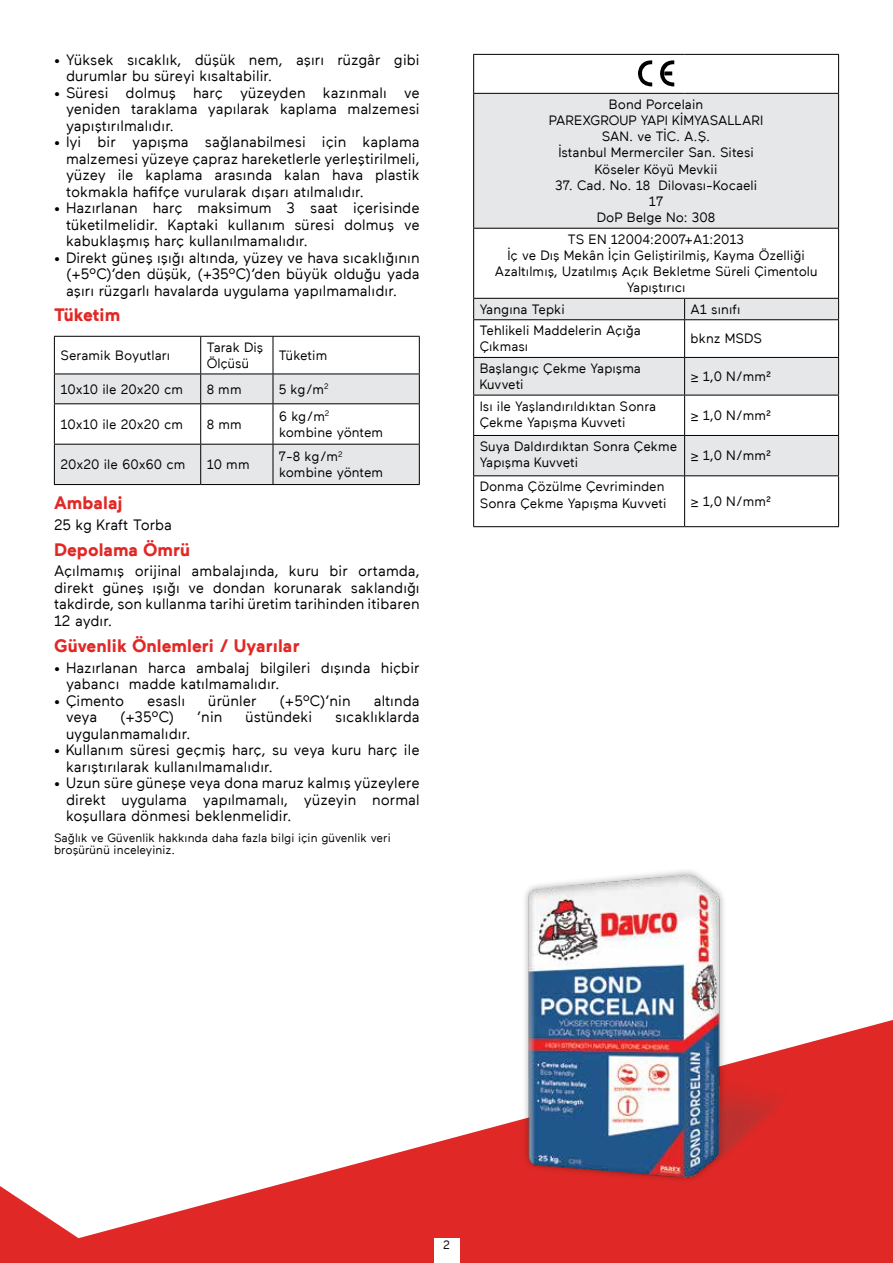
<style>
.page{position:relative;width:893px;height:1263px;background:#fff}
.page>*{position:absolute;margin:0;border:0;box-sizing:border-box;transform-origin:0 0}
.t1{font:700 18px "Maax";color:#e02926}
.t2{font:15px/16.5px "Maax";color:#000;text-align:justify}
.t3{font:13.5px/16.2px "Maax";color:#000}
.t4{font:12px/12px "Maax";color:#000}
</style>
<div class="page">
<svg style="left:0;top:1020px;width:893px;height:243px"></svg>
<hr style="left:54px;top:336px;width:147px;height:1px;background:#000">
<hr style="left:54px;top:337px;width:1px;height:37px;background:#000">
<hr style="left:201px;top:336px;width:72px;height:1px;background:#000">
<hr style="left:200px;top:337px;width:1px;height:37px;background:#000">
<hr style="left:273px;top:336px;width:147px;height:1px;background:#000">
<hr style="left:273px;top:337px;width:1px;height:37px;background:#000">
<hr style="left:419px;top:337px;width:1px;height:37px;background:#000">
<svg style="left:54px;top:374px;width:366px;height:110px"></svg>
<hr style="left:54px;top:403px;width:147px;height:1px;background:#000">
<hr style="left:54px;top:404px;width:1px;height:40px;background:#000">
<hr style="left:201px;top:403px;width:72px;height:1px;background:#000">
<hr style="left:200px;top:404px;width:1px;height:40px;background:#000">
<hr style="left:273px;top:403px;width:147px;height:1px;background:#000">
<hr style="left:273px;top:404px;width:1px;height:40px;background:#000">
<hr style="left:419px;top:404px;width:1px;height:40px;background:#000">
<hr style="left:54px;top:444px;width:147px;height:1px;background:#000">
<hr style="left:54px;top:445px;width:1px;height:39px;background:#000">
<hr style="left:201px;top:444px;width:72px;height:1px;background:#000">
<hr style="left:200px;top:445px;width:1px;height:39px;background:#000">
<hr style="left:273px;top:444px;width:147px;height:1px;background:#000">
<hr style="left:273px;top:445px;width:1px;height:39px;background:#000">
<hr style="left:419px;top:445px;width:1px;height:39px;background:#000">
<hr style="left:54px;top:484px;width:147px;height:1px;background:#000">
<hr style="left:201px;top:484px;width:72px;height:1px;background:#000">
<hr style="left:273px;top:484px;width:147px;height:1px;background:#000">
<svg style="left:474px;top:94px;width:364px;height:381px;fill:#e6e7e8"></svg>
<hr style="left:473px;top:54px;width:212px;height:1px;background:#000">
<hr style="left:473px;top:55px;width:1px;height:38px;background:#000">
<hr style="left:685px;top:54px;width:154px;height:1px;background:#000">
<hr style="left:838px;top:55px;width:1px;height:38px;background:#000">
<hr style="left:473px;top:93px;width:212px;height:1px;background:#000">
<hr style="left:473px;top:94px;width:1px;height:134px;background:#000">
<hr style="left:685px;top:93px;width:154px;height:1px;background:#000">
<hr style="left:838px;top:94px;width:1px;height:134px;background:#000">
<hr style="left:473px;top:228px;width:212px;height:1px;background:#000">
<hr style="left:473px;top:229px;width:1px;height:69px;background:#000">
<hr style="left:685px;top:228px;width:154px;height:1px;background:#000">
<hr style="left:838px;top:229px;width:1px;height:69px;background:#000">
<hr style="left:473px;top:298px;width:212px;height:1px;background:#000">
<svg style="left:473px;top:299px;width:1px;height:20px"></svg>
<hr style="left:685px;top:298px;width:154px;height:1px;background:#000">
<svg style="left:684px;top:299px;width:1px;height:20px"></svg>
<svg style="left:838px;top:299px;width:1px;height:20px"></svg>
<hr style="left:473px;top:319px;width:212px;height:1px;background:#000">
<hr style="left:473px;top:320px;width:1px;height:37px;background:#000">
<hr style="left:685px;top:319px;width:154px;height:1px;background:#000">
<hr style="left:684px;top:320px;width:1px;height:37px;background:#000">
<hr style="left:838px;top:320px;width:1px;height:37px;background:#000">
<hr style="left:473px;top:357px;width:212px;height:1px;background:#000">
<hr style="left:473px;top:358px;width:1px;height:37px;background:#000">
<hr style="left:685px;top:357px;width:154px;height:1px;background:#000">
<hr style="left:684px;top:358px;width:1px;height:37px;background:#000">
<hr style="left:838px;top:358px;width:1px;height:37px;background:#000">
<hr style="left:473px;top:395px;width:212px;height:1px;background:#000">
<hr style="left:473px;top:395px;width:1px;height:40px;background:#000">
<hr style="left:685px;top:395px;width:154px;height:1px;background:#000">
<hr style="left:684px;top:395px;width:1px;height:40px;background:#000">
<hr style="left:838px;top:395px;width:1px;height:40px;background:#000">
<hr style="left:473px;top:435px;width:212px;height:1px;background:#000">
<hr style="left:473px;top:436px;width:1px;height:39px;background:#000">
<hr style="left:685px;top:435px;width:154px;height:1px;background:#000">
<hr style="left:684px;top:436px;width:1px;height:39px;background:#000">
<hr style="left:838px;top:436px;width:1px;height:39px;background:#000">
<hr style="left:473px;top:475px;width:212px;height:1px;background:#000">
<hr style="left:473px;top:476px;width:1px;height:50px;background:#000">
<hr style="left:685px;top:475px;width:154px;height:1px;background:#000">
<hr style="left:684px;top:476px;width:1px;height:50px;background:#000">
<hr style="left:838px;top:476px;width:1px;height:50px;background:#000">
<hr style="left:473px;top:526px;width:212px;height:1px;background:#000">
<hr style="left:685px;top:526px;width:154px;height:1px;background:#000">
<svg style="left:638px;top:60px;width:14px;height:27px"></svg>
<svg style="left:660px;top:60px;width:14px;height:27px"></svg>
<img style="left:473px;top:870px;width:320px;height:325px">
<div style="left:434px;top:1238px;width:26px;height:25px;background:#fff"></div>
<p class="t2" style="left:66px;top:51px;width:355px;text-indent:-12px">• Yüksek sıcaklık, düşük nem, aşırı rüzgâr gibi durumlar bu süreyi kısaltabilir.</p>
<p class="t2" style="left:66px;top:84px;width:355px;text-indent:-12px">• Süresi dolmuş harç yüzeyden kazınmalı ve yeniden taraklama yapılarak kaplama malzemesi yapıştırılmalıdır.</p>
<p class="t2" style="left:66px;top:134px;width:355px;text-indent:-12px">• İyi bir yapışma sağlanabilmesi için kaplama malzemesi yüzeye çapraz hareketlerle yerleştirilmeli, yüzey ile kaplama arasında kalan hava plastik tokmakla hafifçe vurularak dışarı atılmalıdır.</p>
<p class="t2" style="left:66px;top:200px;width:355px;text-indent:-12px">• Hazırlanan harç maksimum 3 saat içerisinde tüketilmelidir. Kaptaki kullanım süresi dolmuş ve kabuklaşmış harç kullanılmamalıdır.</p>
<p class="t2" style="left:66px;top:249px;width:355px;text-indent:-12px">• Direkt güneş ışığı altında, yüzey ve hava sıcaklığının (+5ºC)’den düşük, (+35ºC)’den büyük olduğu yada aşırı rüzgarlı havalarda uygulama yapılmamalıdır.</p>
<p class="t1" style="left:54px;top:305px;width:68px">Tüketim</p>
<p class="t3" style="left:60px;top:347px;width:111px">Seramik Boyutları</p>
<p class="t3" style="left:207px;top:339px;width:58px">Tarak Diş<br>Ölçüsü</p>
<p class="t3" style="left:279px;top:347px;width:50px">Tüketim</p>
<p class="t3" style="left:60px;top:381px;width:124px">10x10 ile 20x20 cm</p>
<p class="t3" style="left:207px;top:381px;width:36px">8 mm</p>
<p class="t3" style="left:279px;top:381px;width:51px">5 kg/m<sup>2</sup></p>
<p class="t3" style="left:60px;top:416px;width:124px">10x10 ile 20x20 cm</p>
<p class="t3" style="left:207px;top:416px;width:36px">8 mm</p>
<p class="t3" style="left:279px;top:408px;width:106px">6 kg/m<sup>2 </sup>kombine yöntem</p>
<p class="t3" style="left:60px;top:456px;width:126px">20x20 ile 60x60 cm</p>
<p class="t3" style="left:207px;top:456px;width:44px">10 mm</p>
<p class="t3" style="left:279px;top:448px;width:106px">7-8 kg/m<sup>2 </sup>kombine yöntem</p>
<p class="t1" style="left:54px;top:492px;width:70px">Ambalaj</p>
<p class="t2" style="left:54px;top:516px;width:120px">25 kg Kraft Torba</p>
<p class="t1" style="left:54px;top:539px;width:138px">Depolama Ömrü</p>
<p class="t2" style="left:54px;top:563px;width:367px">Açılmamış orijinal ambalajında, kuru bir ortamda, direkt güneş ışığı ve dondan korunarak saklandığı takdirde, son kullanma tarihi üretim tarihinden itibaren 12 aydır.</p>
<p class="t1" style="left:54px;top:635px;width:247px">Güvenlik Önlemleri / Uyarılar</p>
<p class="t2" style="left:66px;top:659px;width:355px;text-indent:-12px">• Hazırlanan harca ambalaj bilgileri dışında hiçbir yabancı madde katılmamalıdır.</p>
<p class="t2" style="left:54px;top:692px;width:72px">• Çimento</p>
<p class="t2" style="left:147px;top:692px;width:40px">esaslı</p>
<p class="t2" style="left:208px;top:692px;width:50px">ürünler</p>
<p class="t2" style="left:280px;top:692px;width:73px">(+5ºC)’nin</p>
<p class="t2" style="left:374px;top:692px;width:48px">altında</p>
<p class="t2" style="left:66px;top:708px;width:33px">veya</p>
<p class="t2" style="left:120px;top:708px;width:56px">(+35ºC)</p>
<p class="t2" style="left:197px;top:708px;width:27px">’nin</p>
<p class="t2" style="left:246px;top:708px;width:68px">üstündeki</p>
<p class="t2" style="left:335px;top:708px;width:86px">sıcaklıklarda</p>
<p class="t2" style="left:66px;top:725px;width:126px">uygulanmamalıdır.</p>
<p class="t2" style="left:66px;top:741px;width:355px;text-indent:-12px">• Kullanım süresi geçmiş harç, su veya kuru harç ile karıştırılarak kullanılmamalıdır.</p>
<p class="t2" style="left:66px;top:774px;width:355px;text-indent:-12px">• Uzun süre güneşe veya dona maruz kalmış yüzeylere direkt uygulama yapılmamalı, yüzeyin normal koşullara dönmesi beklenmelidir.</p>
<p class="t4" style="left:54px;top:831px;width:338px">Sağlık ve Güvenlik hakkında daha fazla bilgi için güvenlik veri broşürünü inceleyiniz.</p>
<p class="t3" style="left:549px;top:96px;width:216px;text-align:center">Bond Porcelain<br>PAREXGROUP YAPI KİMYASALLARI<br>SAN. ve TİC. A.Ş.<br>İstanbul Mermerciler San. Sitesi<br>Köseler Köyü Mevkii</p>
<p class="t3" style="left:555px;top:177px;width:204px;text-align:center">37. Cad. No. 18 Dilovası-Kocaeli<br>17<br>DoP Belge No: 308</p>
<p class="t3" style="left:495px;top:231px;width:324px;text-align:center">TS EN 12004:2007+A1:2013<br>İç ve Dış Mekân İçin Geliştirilmiş, Kayma Özelliği Azaltılmış, Uzatılmış Açık Bekletme Süreli Çimentolu Yapıştırıcı</p>
<p class="t3" style="left:480px;top:301px;width:87px">Yangına Tepki</p>
<p class="t3" style="left:691px;top:301px;width:51px">A1 sınıfı</p>
<p class="t3" style="left:480px;top:322px;width:163px">Tehlikeli Maddelerin Açığa<br>Çıkması</p>
<p class="t3" style="left:691px;top:330px;width:73px">bknz MSDS</p>
<p class="t3" style="left:480px;top:360px;width:163px">Başlangıç Çekme Yapışma<br>Kuvveti</p>
<p class="t3" style="left:691px;top:368px;width:82px">≥ 1,0 N/mm²</p>
<p class="t3" style="left:480px;top:398px;width:178px">Isı ile Yaşlandırıldıktan Sonra<br>Çekme Yapışma Kuvveti</p>
<p class="t3" style="left:691px;top:407px;width:82px">≥ 1,0 N/mm²</p>
<p class="t3" style="left:480px;top:438px;width:199px">Suya Daldırdıktan Sonra Çekme<br>Yapışma Kuvveti</p>
<p class="t3" style="left:691px;top:448px;width:82px">≥ 1,0 N/mm²</p>
<p class="t3" style="left:480px;top:478px;width:188px">Donma Çözülme Çevriminden<br>Sonra Çekme Yapışma Kuvveti</p>
<p class="t3" style="left:691px;top:493px;width:82px">≥ 1,0 N/mm²</p>
<p class="t4" style="left:443px;top:1239px;width:8px">2</p>
</div>
